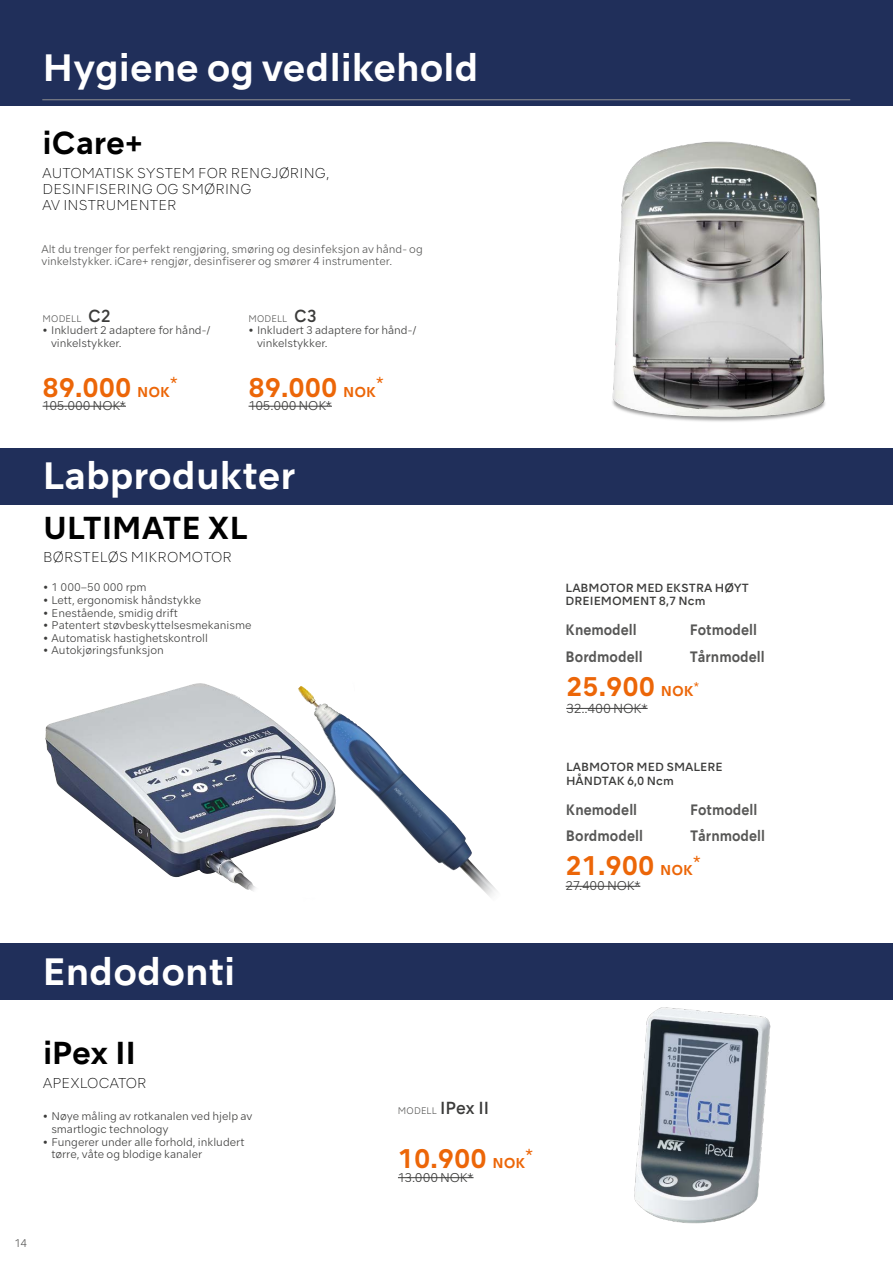
<style>
.page{position:relative;width:893px;height:1263px;background:#fff}
.page>*{position:absolute;margin:0;border:0;box-sizing:border-box;transform-origin:0 0}
.t1{font:700 36px "NSKTSRE";color:#fff}
.t2{font:700 30px "NSKTSRE";letter-spacing:-.01em;color:#000}
.t3{font:700 25.5px "NSKTSRE";color:#ec6608}
.t4{font:14.85px "NSKTSRE";color:#ec6608}
.t5{font:700 14.25px "NSKTSRE";color:#575756;scale:.9 1}
.t6{font:200 13.5px/16.2px "NSKTSRE";letter-spacing:.01em;color:#000}
.t7{font:300 12.3px "NSKTSRE";letter-spacing:-.015em;color:#3c3c3b}
.t8{font:300 12px "NSKTSRE";letter-spacing:-.015em;color:#3c3c3b}
.t9{font:500 11.1px/13.4px "NSKTSRE";color:#3c3c3b}
.t10{font:300 10.5px/12.6px "NSKTSRE";color:#3c3c3b}
.t11{font:300 10.5px/12.6px "NSKTSRE";color:#575756}
.t12{font:300 9px "NSKTSRE";letter-spacing:.025em;color:#575756;scale:.95 1}
.s1{font-weight:500;font-size:16.5px;color:#3c3c3b}
.s2{font-size:13.5px}
</style>
<div class="page">
<div style="left:0;top:0;width:893px;height:106px;background:#202f5a"></div>
<img style="left:612px;top:141px;width:214px;height:281px">
<img style="left:634px;top:1007px;width:137px;height:217px">
<img style="left:355px;top:723px;width:142px;height:174px">
<img style="left:45px;top:683px;width:310px;height:208px">
<div style="left:0;top:943px;width:893px;height:57px;background:#202f5a"></div>
<div style="left:0;top:448px;width:893px;height:57px;background:#202f5a"></div>
<hr style="left:398px;top:1177px;width:76px;height:1px;background:#3c3c3b">
<hr style="left:43px;top:406px;width:83px;height:1px;background:#3c3c3b">
<hr style="left:249px;top:406px;width:83px;height:1px;background:#3c3c3b">
<hr style="left:42px;top:100px;width:808px;height:1px;background:#909090">
<hr style="left:566px;top:708px;width:82px;height:1px;background:#3c3c3b">
<hr style="left:566px;top:886px;width:74px;height:1px;background:#3c3c3b">
<h1 class="t1" style="left:42px;top:43px;width:438px">Hygiene og vedlikehold</h1>
<h2 class="t2" style="left:43px;top:123px;width:102px">iCare+</h2>
<p class="t6" style="left:43px;top:165px;width:288px">AUTOMATISK SYSTEM FOR RENGJØRING,<br>DESINFISERING OG SMØRING<br>AV INSTRUMENTER</p>
<p class="t11" style="left:41px;top:243px;width:383px">Alt du trenger for perfekt rengjøring, smøring og desinfeksjon av hånd- og vinkelstykker. iCare+ rengjør, desinfiserer og smører 4 instrumenter.</p>
<p class="t12" style="left:43px;top:313px;width:73px">MODELL <span class="s1">C2</span></p>
<p class="t10" style="left:51px;top:324px;width:161px;text-indent:-9px">• Inkludert 2 adaptere for hånd-/ vinkelstykker.</p>
<h3 class="t3" style="left:43px;top:370px;width:129px">89.000 <span class="s2">NOK</span></h3>
<h3 class="t4" style="left:170px;top:373px;width:9px">*</h3>
<p class="t8" style="left:43px;top:398px;width:85px">105.000 NOK*</p>
<p class="t12" style="left:249px;top:313px;width:73px">MODELL <span class="s1">C3</span></p>
<p class="t10" style="left:257px;top:324px;width:161px;text-indent:-9px">• Inkludert 3 adaptere for hånd-/ vinkelstykker.</p>
<h3 class="t3" style="left:249px;top:370px;width:129px">89.000 <span class="s2">NOK</span></h3>
<h3 class="t4" style="left:376px;top:373px;width:9px">*</h3>
<p class="t8" style="left:249px;top:398px;width:85px">105.000 NOK*</p>
<h1 class="t1" style="left:42px;top:451px;width:255px">Labprodukter</h1>
<h2 class="t2" style="left:43px;top:507px;width:206px">ULTIMATE XL</h2>
<p class="t6" style="left:43px;top:549px;width:190px">BØRSTELØS MIKROMOTOR</p>
<p class="t10" style="left:43px;top:581px;width:105px">• 1 000–50 000 rpm</p>
<p class="t10" style="left:43px;top:594px;width:160px">• Lett, ergonomisk håndstykke</p>
<p class="t10" style="left:43px;top:606px;width:136px">• Enestående, smidig drift</p>
<p class="t10" style="left:43px;top:619px;width:210px">• Patentert støvbeskyttelsesmekanisme</p>
<p class="t10" style="left:43px;top:632px;width:166px">• Automatisk hastighetskontroll</p>
<p class="t10" style="left:43px;top:644px;width:122px">• Autokjøringsfunksjon</p>
<h1 class="t1" style="left:42px;top:947px;width:194px">Endodonti</h1>
<h2 class="t2" style="left:43px;top:1033px;width:94px">iPex II</h2>
<p class="t6" style="left:43px;top:1074px;width:105px">APEXLOCATOR</p>
<p class="t10" style="left:51px;top:1110px;width:203px;text-indent:-9px">• Nøye måling av rotkanalen ved hjelp av smartlogic technology</p>
<p class="t10" style="left:51px;top:1135px;width:195px;text-indent:-9px">• Fungerer under alle forhold, inkludert tørre, våte og blodige kanaler</p>
<p class="t11" style="left:15px;top:1237px;width:14px">14</p>
<p class="t12" style="left:398px;top:1105px;width:98px">MODELL <span class="s1">IPex II</span></p>
<h3 class="t3" style="left:398px;top:1141px;width:129px">10.900 <span class="s2">NOK</span></h3>
<h3 class="t4" style="left:525px;top:1144px;width:9px">*</h3>
<p class="t8" style="left:398px;top:1169px;width:77px">13.000 NOK*</p>
<p class="t9" style="left:566px;top:581px;width:185px">LABMOTOR MED EKSTRA HØYT<br>DREIEMOMENT 8,7 Ncm</p>
<h3 class="t5" style="left:566px;top:620px;width:81px">Knemodell</h3>
<h3 class="t5" style="left:566px;top:647px;width:87px">Bordmodell</h3>
<h3 class="t5" style="left:690px;top:620px;width:76px">Fotmodell</h3>
<h3 class="t5" style="left:690px;top:647px;width:85px">Tårnmodell</h3>
<h3 class="t3" style="left:566px;top:669px;width:134px">25.900 <span class="s2">NOK</span><sup>*</sup></h3>
<p class="t7" style="left:566px;top:700px;width:83px">32..400 NOK*</p>
<p class="t9" style="left:566px;top:760px;width:158px">LABMOTOR MED SMALERE<br>HÅNDTAK 6,0 Ncm</p>
<h3 class="t5" style="left:566px;top:800px;width:81px">Knemodell</h3>
<h3 class="t5" style="left:566px;top:826px;width:87px">Bordmodell</h3>
<h3 class="t5" style="left:690px;top:800px;width:76px">Fotmodell</h3>
<h3 class="t5" style="left:690px;top:826px;width:85px">Tårnmodell</h3>
<h3 class="t3" style="left:566px;top:848px;width:129px">21.900 <span class="s2">NOK</span></h3>
<h3 class="t4" style="left:693px;top:851px;width:9px">*</h3>
<p class="t8" style="left:566px;top:878px;width:76px">27.400 NOK*</p>
</div>
